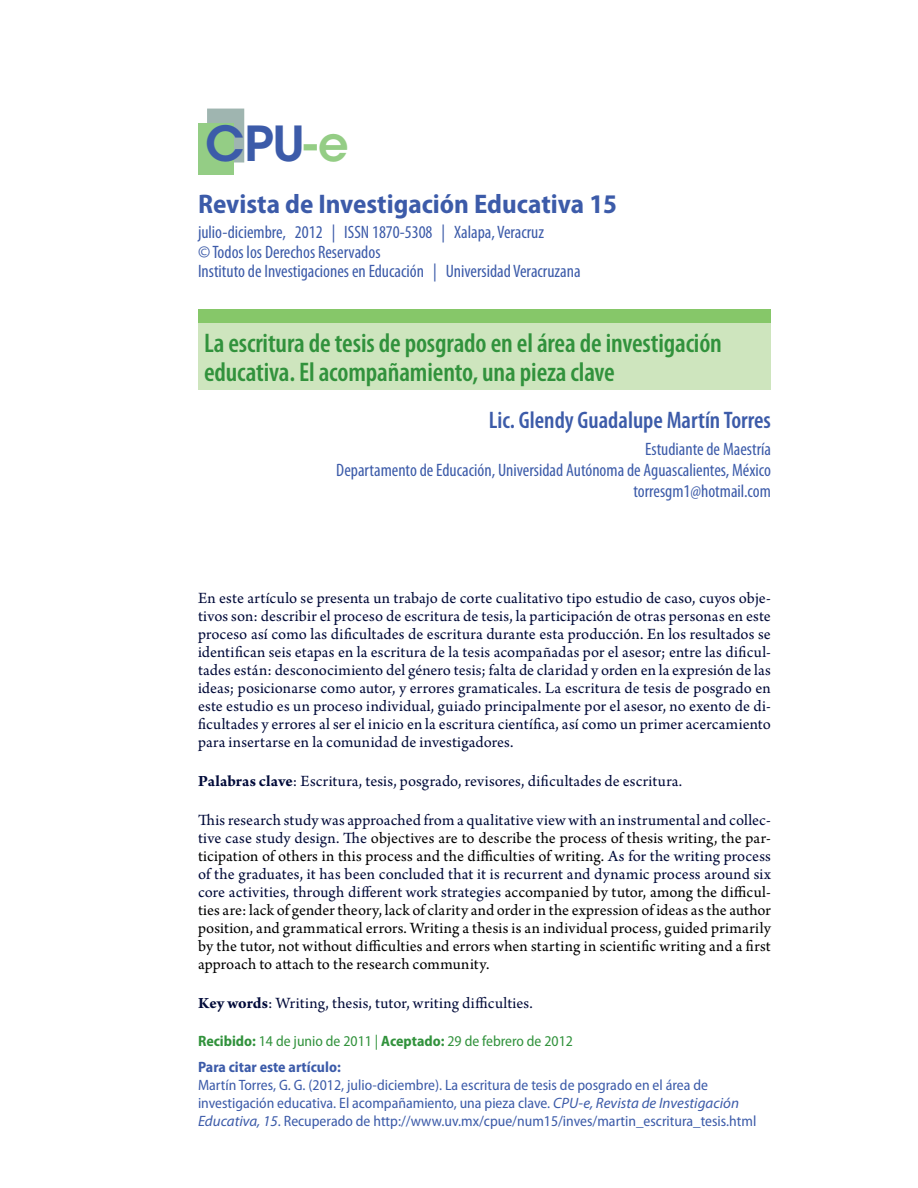
<style>
.page{position:relative;width:918px;height:1188px;background:#fff}
.page>*{position:absolute;margin:0;border:0;box-sizing:border-box;transform-origin:0 0}
.t1{font:600 48px "ITC Avant Garde Std";color:#3c5ba9}
.t2{font:600 condensed 27px/28.5px "Myriad Pro";letter-spacing:-.005em;color:#31923c}
.t3{font:700 semi-condensed 27px "Myriad Pro";color:#3c5ba9}
.t4{font:600 condensed 24px "Myriad Pro";color:#3c5ba9}
.t5{font:condensed 18px/19.5px "Myriad Pro";color:#3c5ba9}
.t6{font:16.5px/18px "Arno Pro";letter-spacing:.01em;color:#000a39;text-align:justify}
.t7{font:16.5px/18px "Arno Pro";letter-spacing:.01em;color:#000;text-align:justify}
.t8{font:semi-condensed 15px/18px "Myriad Pro";color:#3c5ba9}
.t9{font:semi-condensed 15px "Myriad Pro";color:#31923c}
.t10{font:700 semi-condensed 15px "Myriad Pro";color:#3c5ba9}
.s1{color:#94cd85}
.s2{font-weight:700}
.s3{color:#000a39}
.s4{font-style:italic;font-stretch:normal}
</style>
<div class="page">
<div style="left:207px;top:109px;width:37px;height:54px;background:#9fb5b0"></div>
<div style="left:198px;top:123px;width:35px;height:52px;background:#94cd85"></div>
<div style="left:198px;top:323px;width:573px;height:67px;background:#cee5be"></div>
<div style="left:198px;top:310px;width:573px;height:13px;background:#86c769"></div>
<h1 class="t1" style="left:205px;top:113px;width:145px">CPU<span class="s1">-e</span></h1>
<h2 class="t3" style="left:198px;top:189px;width:421px">Revista de Investigación Educativa 15</h2>
<p class="t5" style="left:198px;top:222px;width:384px">julio-diciembre, 2012 | ISSN 1870-5308 | Xalapa, Veracruz<br>© Todos los Derechos Reservados<br>Instituto de Investigaciones en Educación | Universidad Veracruzana</p>
<h2 class="t2" style="left:204px;top:330px;width:520px">La escritura de tesis de posgrado en el área de investigación educativa. El acompañamiento, una pieza clave</h2>
<h3 class="t4" style="left:489px;top:407px;width:284px">Lic. Glendy Guadalupe Martín Torres</h3>
<p class="t5" style="left:336px;top:439px;width:436px;line-height:21px;text-align:right">Estudiante de Maestría<br>Departamento de Educación, Universidad Autónoma de Aguascalientes, México torresgm1@hotmail.com</p>
<p class="t6" style="left:198px;top:590px;width:574px">En este artículo se presenta un trabajo de corte cualitativo tipo estudio de caso, cuyos obje&shy;tivos son: describir el proceso de escritura de tesis, la participación de otras personas en este proceso así como las dificultades de escritura durante esta producción. En los resultados se identifican seis etapas en la escritura de la tesis acompañadas por el asesor; entre las dificul&shy;tades están: desconocimiento del género tesis; falta de claridad y orden en la expresión de las ideas; posicionarse como autor, y errores gramaticales. La escritura de tesis de posgrado en este estudio es un proceso individual, guiado principalmente por el asesor, no exento de di&shy;ficultades y errores al ser el inicio en la escritura científica, así como un primer acercamiento para insertarse en la comunidad de investigadores.</p>
<p class="t6" style="left:198px;top:773px;width:486px"><span class="s2">Palabras clave</span>: Escritura, tesis, posgrado, revisores, dificultades de escritura.</p>
<p class="t7" style="left:198px;top:812px;width:574px"><span class="s3">This research study was approached from a qualitative view with an instrumental and collec&shy;tive case study design. The</span> objectives are to describe the process of thesis writing, the par&shy;ticipation of others in this process and the difficulties of writing. <span class="s3">As for the writing process of the graduates, it has been concluded that it is recurrent and dynamic process around six core activities, through different work strategies</span> accompanied by tutor, among the difficul&shy;ties are: lack of gender theory, lack of clarity and order in the expression of ideas as the author position, and grammatical errors. Writing a thesis is an individual process, guided primarily by the tutor, not without difficulties and errors when starting in scientific writing and a first approach to attach to the research community.</p>
<p class="t6" style="left:198px;top:995px;width:336px"><span class="s2">Key words</span>: Writing, thesis, tutor, writing difficulties.</p>
<p class="t9" style="left:198px;top:1033px;width:376px"><span class="s2">Recibido:</span> 14 de junio de 2011 | <span class="s2">Aceptado:</span> 29 de febrero de 2012</p>
<p class="t10" style="left:198px;top:1058px;width:144px">Para citar este artículo:</p>
<p class="t8" style="left:198px;top:1076px;width:560px">Martín Torres, G. G. (2012, julio-diciembre). La escritura de tesis de posgrado en el área de investigación educativa. El acompañamiento, una pieza clave. <span class="s4">CPU-e, Revista de Investigación<br>Educativa, 15</span>. Recuperado de http://www.uv.mx/cpue/num15/inves/martin_escritura_tesis.html</p>
</div>
